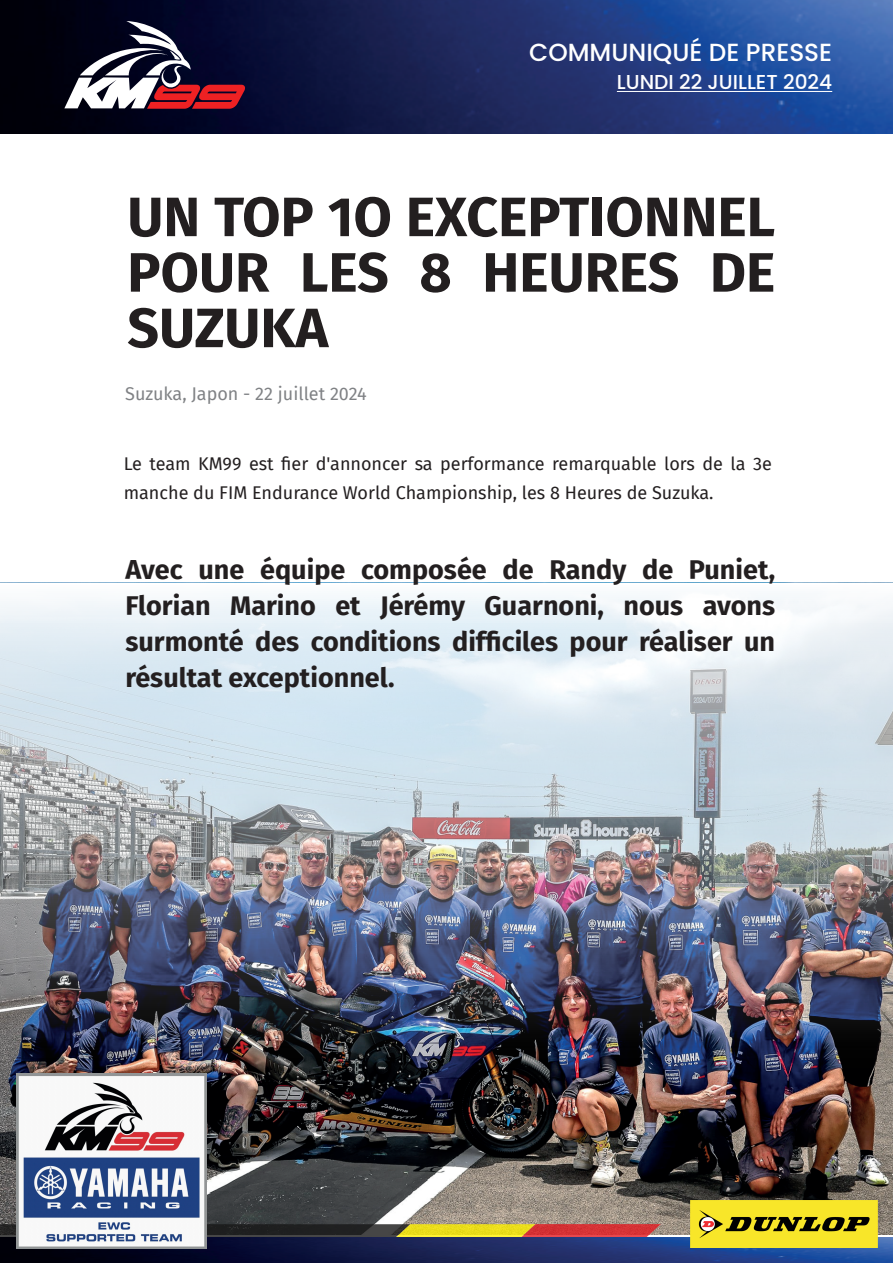
<style>
.page{position:relative;width:893px;height:1263px;background:#fff}
.page>*{position:absolute;margin:0;border:0;box-sizing:border-box;transform-origin:0 0}
.t1{font:700 55.5px/55.5px "Fira Sans";color:#231f20;text-align:justify}
.t2{font:700 27px/36px "Fira Sans";color:#231f20;text-align:justify}
.t3{font:500 24.75px "Poppins";color:#fff}
.t4{font:500 20.1px "Poppins";color:#fff}
.t5{font:18px/28.5px "Fira Sans";color:#231f20}
.t6{font:18px "Fira Sans";color:#808285}
</style>
<div class="page">
<img style="left:0;top:1089px;width:893px;height:145px">
<img style="left:0;top:0;width:893px;height:134px">
<svg style="left:64px;top:21px;width:181px;height:88px"></svg>
<hr style="left:617px;top:91px;width:215px;height:1px;background:#fff">
<svg style="left:0;top:1224px;width:661px;height:13px;background:#8e602e"></svg>
<img style="left:0;top:1237px;width:893px;height:26px">
<img style="left:16px;top:1089px;width:191px;height:159px">
<img style="left:690px;top:1200px;width:188px;height:48px">
<img style="left:0;top:582px;width:893px;height:507px">
<p class="t3" style="left:529px;top:38px;width:305px">COMMUNIQUÉ DE PRESSE</p>
<p class="t4" style="left:617px;top:71px;width:217px">LUNDI 22 JUILLET 2024</p>
<h1 class="t1" style="left:127px;top:185px;width:649px">UN TOP 1O EXCEPTIONNEL POUR LES 8 HEURES DE SUZUKA</h1>
<p class="t6" style="left:125px;top:380px;width:243px">Suzuka, Japon - 22 juillet 2024</p>
<p class="t5" style="left:124px;top:449px;width:650px">Le team KM99 est fier d'annoncer sa performance remarquable lors de la 3e manche du FIM Endurance World Championship, les 8 Heures de Suzuka.</p>
<p class="t2" style="left:125px;top:549px;width:651px">Avec une équipe composée de Randy de Puniet, Florian Marino et Jérémy Guarnoni, nous avons surmonté des conditions difficiles pour réaliser un résultat exceptionnel.</p>
</div>
